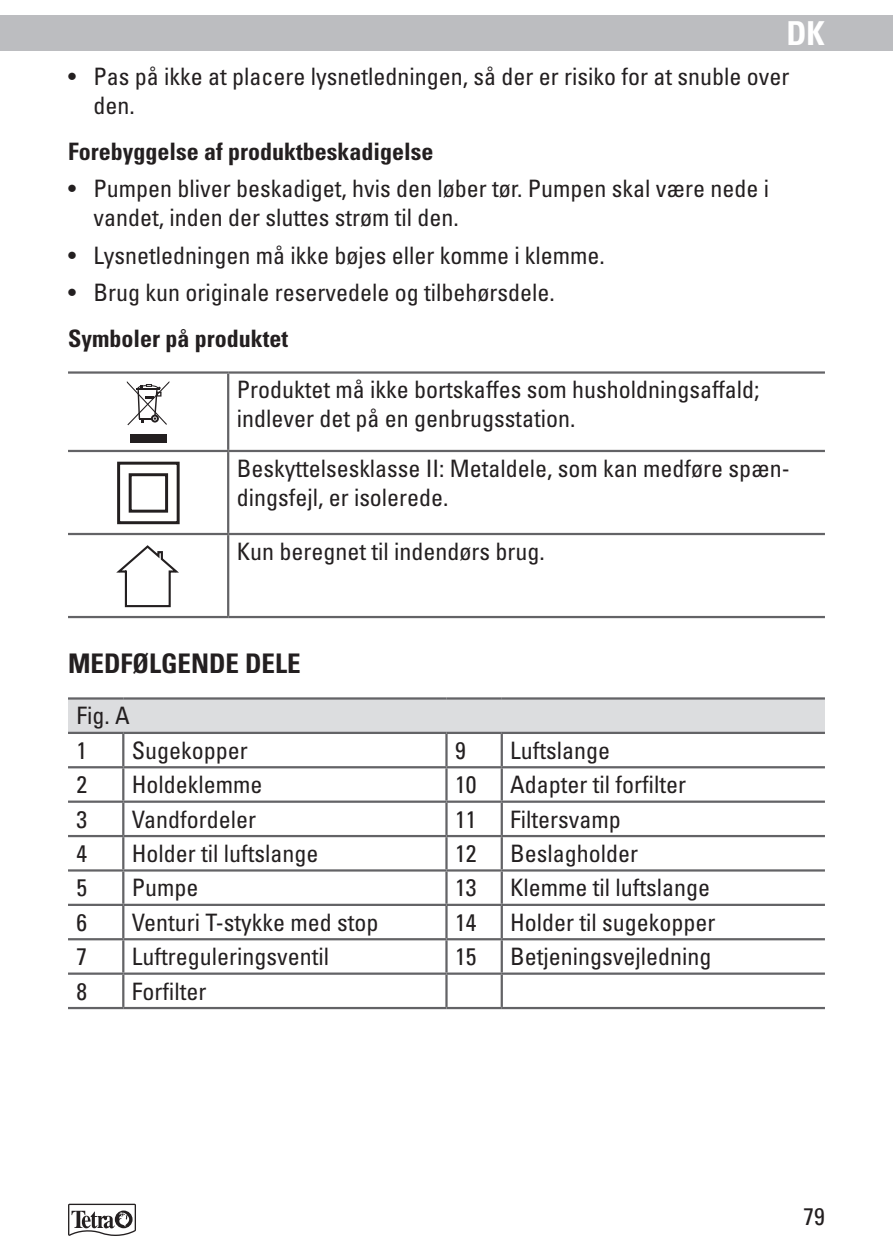
<style>
.page{position:relative;width:893px;height:1259px;background:#fff}
.page>*{position:absolute;margin:0;border:0;box-sizing:border-box;transform-origin:0 0}
.t1{font:700 condensed 33px "Univers LT Pro";color:#fff}
.t2{font:700 condensed 27px "Univers LT Pro";color:#231f20}
.t3{font:condensed 24px/28.8px "Univers LT Pro";color:#231f20}
.t4{font:700 condensed 24px "Univers LT Pro";color:#231f20}
</style>
<div class="page">
<div style="left:0;top:15px;width:893px;height:36px;background:#bcbdc0"></div>
<svg style="left:68px;top:1203px;width:68px;height:33px"></svg>
<hr style="left:68px;top:533px;width:160px;height:2px;background:#636366">
<hr style="left:68px;top:371px;width:160px;height:3px;background:#636366">
<hr style="left:68px;top:450px;width:160px;height:2px;background:#636366">
<hr style="left:228px;top:371px;width:597px;height:3px;background:#636366">
<hr style="left:228px;top:450px;width:597px;height:2px;background:#636366">
<hr style="left:228px;top:533px;width:597px;height:2px;background:#636366">
<hr style="left:68px;top:616px;width:160px;height:2px;background:#636366">
<hr style="left:227px;top:374px;width:2px;height:76px;background:#636366">
<hr style="left:227px;top:452px;width:2px;height:81px;background:#636366">
<hr style="left:227px;top:535px;width:2px;height:81px;background:#636366">
<hr style="left:228px;top:616px;width:597px;height:2px;background:#636366">
<div style="left:130px;top:433px;width:36px;height:9px;background:#231f20"></div>
<svg style="left:127px;top:381px;width:42px;height:44px"></svg>
<svg style="left:117px;top:461px;width:63px;height:64px"></svg>
<svg style="left:117px;top:545px;width:62px;height:63px"></svg>
<div style="left:68px;top:698px;width:757px;height:35px;background:#dcdddf"></div>
<hr style="left:123px;top:835px;width:323px;height:2px;background:#636366">
<hr style="left:123px;top:766px;width:323px;height:2px;background:#636366">
<hr style="left:502px;top:766px;width:323px;height:2px;background:#636366">
<hr style="left:68px;top:800px;width:55px;height:3px;background:#636366">
<hr style="left:68px;top:835px;width:55px;height:2px;background:#636366">
<hr style="left:68px;top:869px;width:55px;height:2px;background:#636366">
<hr style="left:68px;top:972px;width:55px;height:2px;background:#636366">
<hr style="left:68px;top:697px;width:55px;height:2px;background:#636366">
<hr style="left:123px;top:697px;width:323px;height:2px;background:#636366">
<hr style="left:446px;top:697px;width:56px;height:2px;background:#636366">
<hr style="left:502px;top:697px;width:323px;height:2px;background:#636366">
<hr style="left:68px;top:732px;width:55px;height:2px;background:#636366">
<hr style="left:123px;top:732px;width:323px;height:2px;background:#636366">
<hr style="left:446px;top:732px;width:56px;height:2px;background:#636366">
<hr style="left:502px;top:732px;width:323px;height:2px;background:#636366">
<hr style="left:68px;top:903px;width:55px;height:3px;background:#636366">
<hr style="left:123px;top:972px;width:323px;height:2px;background:#636366">
<hr style="left:68px;top:938px;width:55px;height:2px;background:#636366">
<hr style="left:123px;top:800px;width:323px;height:3px;background:#636366">
<hr style="left:502px;top:800px;width:323px;height:3px;background:#636366">
<hr style="left:502px;top:835px;width:323px;height:2px;background:#636366">
<hr style="left:123px;top:869px;width:323px;height:2px;background:#636366">
<hr style="left:502px;top:869px;width:323px;height:2px;background:#636366">
<hr style="left:123px;top:903px;width:323px;height:3px;background:#636366">
<hr style="left:502px;top:903px;width:323px;height:3px;background:#636366">
<hr style="left:123px;top:938px;width:323px;height:2px;background:#636366">
<hr style="left:502px;top:938px;width:323px;height:2px;background:#636366">
<hr style="left:502px;top:972px;width:323px;height:2px;background:#636366">
<hr style="left:123px;top:1007px;width:323px;height:2px;background:#636366">
<hr style="left:446px;top:1007px;width:56px;height:2px;background:#636366">
<hr style="left:502px;top:1007px;width:323px;height:2px;background:#636366">
<hr style="left:446px;top:766px;width:56px;height:2px;background:#636366">
<hr style="left:446px;top:800px;width:56px;height:3px;background:#636366">
<hr style="left:446px;top:835px;width:56px;height:2px;background:#636366">
<hr style="left:446px;top:869px;width:56px;height:2px;background:#636366">
<hr style="left:446px;top:903px;width:56px;height:3px;background:#636366">
<hr style="left:446px;top:938px;width:56px;height:2px;background:#636366">
<hr style="left:68px;top:1007px;width:55px;height:2px;background:#636366">
<hr style="left:68px;top:766px;width:55px;height:2px;background:#636366">
<hr style="left:446px;top:972px;width:56px;height:2px;background:#636366">
<hr style="left:445px;top:734px;width:3px;height:32px;background:#636366">
<hr style="left:445px;top:768px;width:3px;height:32px;background:#636366">
<hr style="left:445px;top:803px;width:3px;height:32px;background:#636366">
<hr style="left:445px;top:837px;width:3px;height:32px;background:#636366">
<hr style="left:445px;top:871px;width:3px;height:32px;background:#636366">
<hr style="left:445px;top:906px;width:3px;height:32px;background:#636366">
<hr style="left:445px;top:940px;width:3px;height:32px;background:#636366">
<hr style="left:445px;top:974px;width:3px;height:33px;background:#636366">
<hr style="left:122px;top:734px;width:2px;height:32px;background:#636366">
<hr style="left:122px;top:768px;width:2px;height:32px;background:#636366">
<hr style="left:122px;top:803px;width:2px;height:32px;background:#636366">
<hr style="left:122px;top:837px;width:2px;height:32px;background:#636366">
<hr style="left:122px;top:871px;width:2px;height:32px;background:#636366">
<hr style="left:122px;top:906px;width:2px;height:32px;background:#636366">
<hr style="left:122px;top:940px;width:2px;height:32px;background:#636366">
<hr style="left:122px;top:974px;width:2px;height:33px;background:#636366">
<hr style="left:501px;top:734px;width:2px;height:32px;background:#636366">
<hr style="left:501px;top:768px;width:2px;height:32px;background:#636366">
<hr style="left:501px;top:803px;width:2px;height:32px;background:#636366">
<hr style="left:501px;top:837px;width:2px;height:32px;background:#636366">
<hr style="left:501px;top:871px;width:2px;height:32px;background:#636366">
<hr style="left:501px;top:906px;width:2px;height:32px;background:#636366">
<hr style="left:501px;top:940px;width:2px;height:32px;background:#636366">
<hr style="left:501px;top:974px;width:2px;height:33px;background:#636366">
<h1 class="t1" style="left:786px;top:13px;width:40px">DK</h1>
<p class="t3" style="left:94px;top:62px;width:697px;text-indent:-26px">• Pas på ikke at placere lysnetledningen, så der er risiko for at snuble over den.</p>
<p class="t4" style="left:68px;top:137px;width:367px">Forebyggelse af produktbeskadigelse</p>
<p class="t3" style="left:94px;top:174px;width:677px;text-indent:-26px">• Pumpen bliver beskadiget, hvis den løber tør. Pumpen skal være nede i vandet, inden der sluttes strøm til den.</p>
<p class="t3" style="left:68px;top:240px;width:538px">• Lysnetledningen må ikke bøjes eller komme i klemme.</p>
<p class="t3" style="left:68px;top:277px;width:488px">• Brug kun originale reservedele og tilbehørsdele.</p>
<p class="t4" style="left:68px;top:323px;width:221px">Symboler på produktet</p>
<p class="t3" style="left:237px;top:375px;width:524px">Produktet må ikke bortskaffes som husholdningsaffald; indlever det på en genbrugsstation.</p>
<p class="t3" style="left:237px;top:453px;width:555px">Beskyttelsesklasse II: Metaldele, som kan medføre spæn&shy;dingsfejl, er isolerede.</p>
<p class="t3" style="left:237px;top:536px;width:309px">Kun beregnet til indendørs brug.</p>
<p class="t2" style="left:68px;top:646px;width:234px">MEDFØLGENDE DELE</p>
<p class="t3" style="left:77px;top:698px;width:55px;line-height:34.5px">Fig. A<br>1</p>
<p class="t3" style="left:132px;top:735px;width:117px">Sugekopper</p>
<p class="t3" style="left:455px;top:735px;width:12px">9</p>
<p class="t3" style="left:510px;top:735px;width:101px">Luftslange</p>
<p class="t3" style="left:77px;top:770px;width:12px">2</p>
<p class="t3" style="left:132px;top:770px;width:132px">Holdeklemme</p>
<p class="t3" style="left:455px;top:770px;width:23px">10</p>
<p class="t3" style="left:510px;top:770px;width:177px">Adapter til forfilter</p>
<p class="t3" style="left:77px;top:804px;width:12px">3</p>
<p class="t3" style="left:132px;top:804px;width:126px">Vandfordeler</p>
<p class="t3" style="left:455px;top:804px;width:23px">11</p>
<p class="t3" style="left:510px;top:804px;width:112px">Filtersvamp</p>
<p class="t3" style="left:77px;top:838px;width:12px">4</p>
<p class="t3" style="left:132px;top:838px;width:188px">Holder til luftslange</p>
<p class="t3" style="left:455px;top:838px;width:23px">12</p>
<p class="t3" style="left:510px;top:838px;width:129px">Beslagholder</p>
<p class="t3" style="left:77px;top:873px;width:12px">5</p>
<p class="t3" style="left:132px;top:873px;width:68px">Pumpe</p>
<p class="t3" style="left:455px;top:873px;width:23px">13</p>
<p class="t3" style="left:510px;top:873px;width:201px">Klemme til luftslange</p>
<p class="t3" style="left:77px;top:907px;width:12px">6</p>
<p class="t3" style="left:132px;top:907px;width:248px">Venturi T-stykke med stop</p>
<p class="t3" style="left:455px;top:907px;width:23px">14</p>
<p class="t3" style="left:510px;top:907px;width:207px">Holder til sugekopper</p>
<p class="t3" style="left:77px;top:942px;width:12px">7</p>
<p class="t3" style="left:132px;top:942px;width:199px">Luftreguleringsventil</p>
<p class="t3" style="left:455px;top:942px;width:23px">15</p>
<p class="t3" style="left:510px;top:942px;width:203px">Betjeningsvejledning</p>
<p class="t3" style="left:77px;top:976px;width:12px">8</p>
<p class="t3" style="left:132px;top:976px;width:76px">Forfilter</p>
<p class="t3" style="left:804px;top:1202px;width:23px">79</p>
</div>
